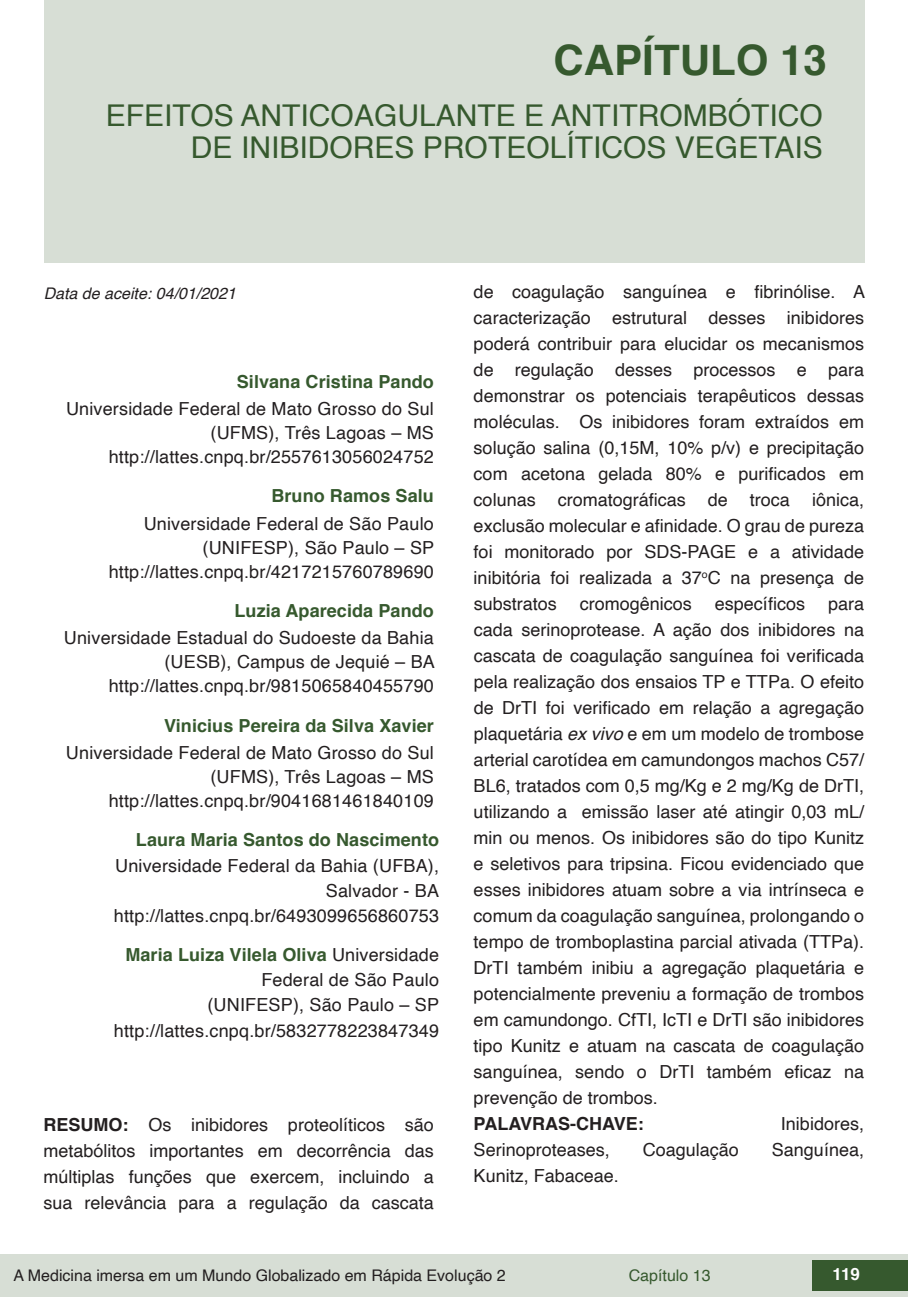
<style>
.page{position:relative;width:908px;height:1304px;background:#fff}
.page>*{position:absolute;margin:0;border:0;box-sizing:border-box;transform-origin:0 0}
.capítulos{font:700 42px "Helvetica";color:#36592e}
.nome_artigos{font:30px/32px "Helvetica";color:#36592e;text-align:right}
.Resumos_e_PC_TXT{font:18px/26px "Helvetica";color:#231f20;text-align:justify}
.info_autores{font:18px/25.2px "Helvetica";letter-spacing:.01em;color:#231f20;text-align:right}
.nome_autores{font:700 18px "Helvetica";letter-spacing:.005em;color:#36592e}
.Resumos_e_PC_TXT-2{font:700 18px "Helvetica";color:#231f20}
.t1{font:700 16.8px "Helvetica";color:#fff}
.t2{font:16px "Helvetica";color:#231f20}
.t3{font:italic 16px "Helvetica";color:#231f20}
.t4{font:16px "Helvetica";color:#36592e}
.s1{font-weight:700;color:#36592e}
.s2{font-weight:700}
.s3{font-style:italic}
</style>
<div class="page">
<div style="left:0;top:1254px;width:906px;height:43px;background:#d7ded5"></div>
<div style="left:812px;top:1261px;width:95px;height:30px;background:#36592e"></div>
<div style="left:44px;top:0;width:819px;height:263px;background:#d7ded5"></div>
<p class="capítulos" style="left:553px;top:26px;width:275px">CAPÍTULO 13</p>
<p class="nome_artigos" style="left:106px;top:101px;width:718px">EFEITOS ANTICOAGULANTE E ANTITROMBÓTICO<br>DE INIBIDORES PROTEOLÍTICOS VEGETAIS</p>
<p class="t3" style="left:44px;top:280px;width:194px">Data de aceite: 04/01/2021</p>
<p class="nome_autores" style="left:237px;top:367px;width:198px">Silvana Cristina Pando</p>
<p class="info_autores" style="left:66px;top:397px;width:369px;line-height:24px">Universidade Federal de Mato Grosso do Sul (UFMS), Três Lagoas – MS</p>
<p class="info_autores" style="left:109px;top:445px;width:326px">http://lattes.cnpq.br/2557613056024752</p>
<p class="nome_autores" style="left:271px;top:482px;width:164px">Bruno Ramos Salu</p>
<p class="info_autores" style="left:144px;top:512px;width:292px;line-height:24px">Universidade Federal de São Paulo (UNIFESP), São Paulo – SP</p>
<p class="info_autores" style="left:109px;top:559px;width:326px">http://lattes.cnpq.br/4217215760789690</p>
<p class="nome_autores" style="left:234px;top:596px;width:201px">Luzia Aparecida Pando</p>
<p class="info_autores" style="left:64px;top:627px;width:372px;line-height:24px">Universidade Estadual do Sudoeste da Bahia (UESB), Campus de Jequié – BA</p>
<p class="info_autores" style="left:109px;top:674px;width:326px">http://lattes.cnpq.br/9815065840455790</p>
<p class="nome_autores" style="left:164px;top:711px;width:271px">Vinicius Pereira da Silva Xavier</p>
<p class="info_autores" style="left:66px;top:741px;width:369px;line-height:24px">Universidade Federal de Mato Grosso do Sul (UFMS), Três Lagoas – MS</p>
<p class="info_autores" style="left:109px;top:789px;width:326px">http://lattes.cnpq.br/9041681461840109</p>
<p class="info_autores" style="left:114px;top:828px;width:326px"><span class="s1">Laura Maria Santos do Nascimento<br></span>Universidade Federal da Bahia (UFBA),<br>Salvador - BA http://lattes.cnpq.br/6493099656860753</p>
<p class="info_autores" style="left:114px;top:943px;width:326px"><span class="s1">Maria Luiza Vilela Oliva</span> Universidade<br>Federal de São Paulo<br>(UNIFESP), São Paulo – SP http://lattes.cnpq.br/5832778223847349</p>
<p class="Resumos_e_PC_TXT" style="left:43px;top:1112px;width:392px"><span class="s2">RESUMO:</span> Os inibidores proteolíticos são metabólitos importantes em decorrência das múltiplas funções que exercem, incluindo a sua relevância para a regulação da cascata</p>
<p class="Resumos_e_PC_TXT" style="left:473px;top:279px;width:393px">de coagulação sanguínea e fibrinólise. A caracterização estrutural desses inibidores poderá contribuir para elucidar os mecanismos de regulação desses processos e para demonstrar os potenciais terapêuticos dessas moléculas. Os inibidores foram extraídos em solução salina (0,15M, 10% p/v) e precipitação com acetona gelada 80% e purificados em colunas cromatográficas de troca iônica, exclusão molecular e afinidade. O grau de pureza foi monitorado por SDS-PAGE e a atividade inibitória foi realizada a 37<sup>o</sup>C na presença de substratos</p>
<p class="Resumos_e_PC_TXT" style="left:579px;top:591px;width:114px">cromogênicos</p>
<p class="Resumos_e_PC_TXT" style="left:714px;top:591px;width:92px">específicos</p>
<p class="Resumos_e_PC_TXT" style="left:473px;top:591px;width:392px;text-indent:354px">para cada serinoprotease. A ação dos inibidores na cascata de coagulação sanguínea foi verificada pela realização dos ensaios TP e TTPa. O efeito de DrTI foi verificado em relação a agregação plaquetária <span class="s3">ex vivo</span> e em um modelo de trombose arterial carotídea em camundongos machos C57/ BL6, tratados com 0,5 mg/Kg e 2 mg/Kg de DrTI, utilizando a emissão laser até atingir 0,03 mL/ min ou menos. Os inibidores são do tipo Kunitz e seletivos para tripsina. Ficou evidenciado que esses inibidores atuam sobre a via intrínseca e comum da coagulação sanguínea, prolongando o tempo de tromboplastina parcial ativada (TTPa).<br>DrTI também inibiu a agregação plaquetária e potencialmente preveniu a formação de trombos em camundongo. CfTI, IcTI e DrTI são inibidores tipo Kunitz e atuam na cascata de coagulação sanguínea, sendo o DrTI também eficaz na prevenção de trombos.</p>
<p class="Resumos_e_PC_TXT-2" style="left:473px;top:1109px;width:172px">PALAVRAS-CHAVE:</p>
<p class="Resumos_e_PC_TXT" style="left:780px;top:1111px;width:85px">Inibidores,</p>
<p class="Resumos_e_PC_TXT" style="left:473px;top:1137px;width:138px">Serinoproteases,</p>
<p class="Resumos_e_PC_TXT" style="left:642px;top:1137px;width:98px">Coagulação</p>
<p class="Resumos_e_PC_TXT" style="left:771px;top:1137px;width:94px">Sanguínea,</p>
<p class="Resumos_e_PC_TXT" style="left:473px;top:1163px;width:147px">Kunitz, Fabaceae.</p>
<p class="t2" style="left:14px;top:1263px;width:493px">A Medicina imersa em um Mundo Globalizado em Rápida Evolução 2</p>
<p class="t4" style="left:628px;top:1263px;width:83px">Capítulo 13</p>
<p class="t1" style="left:832px;top:1261px;width:29px">119</p>
</div>
